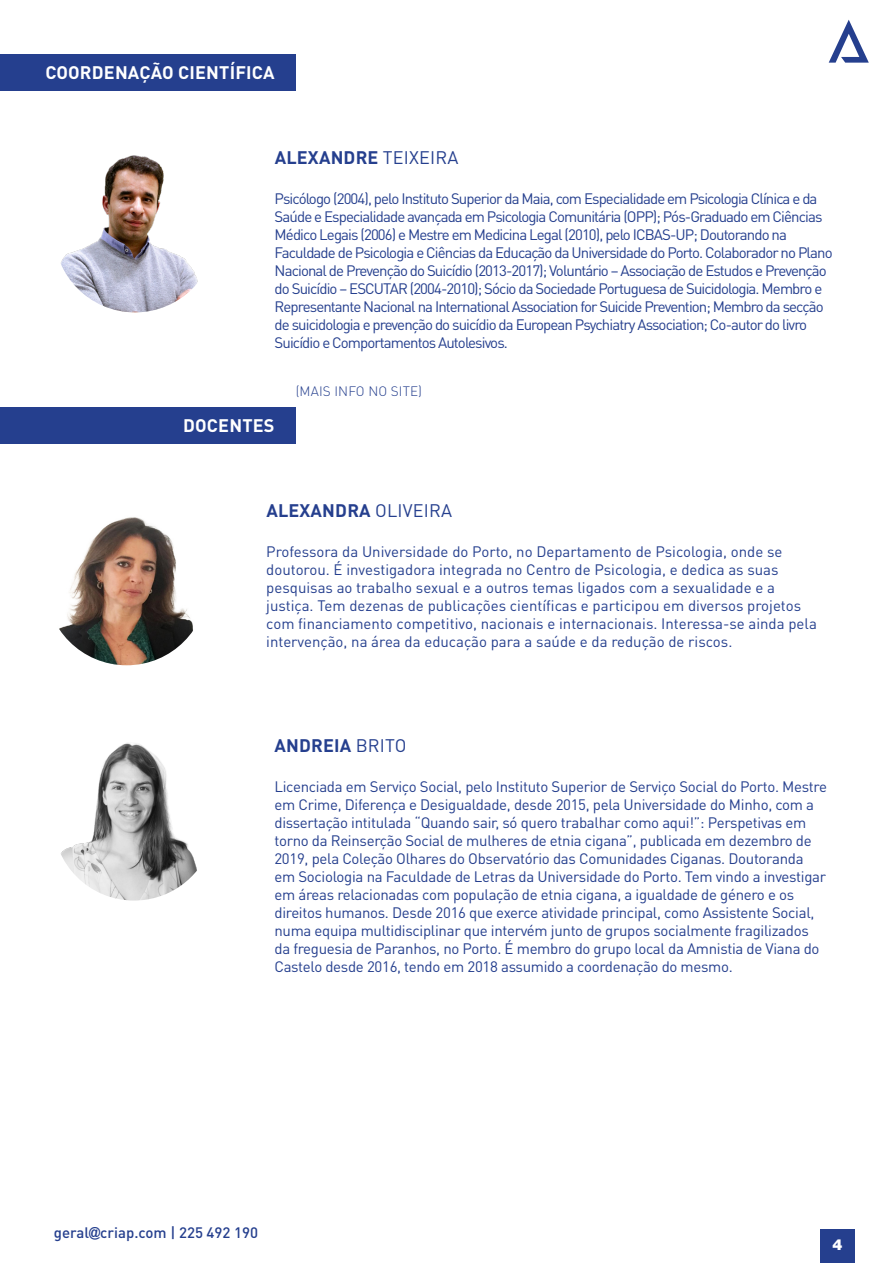
<style>
.page{position:relative;width:893px;height:1263px;background:#fff}
.page>*{position:absolute;margin:0;border:0;box-sizing:border-box;transform-origin:0 0}
.t1{font:700 18px "DIN Pro";letter-spacing:.01em;color:#253f8e}
.t2{font:700 18px "DIN Pro";letter-spacing:.01em;color:#fff}
.t3{font:15px/18px "DIN Pro";letter-spacing:-.02em;color:#253f8e}
.t4{font:15px/18px "DIN Pro";letter-spacing:-.06em;color:#253f8e}
.t5{font:15px/18px "DIN Pro";color:#253f8e}
.t6{font:500 15px "DIN Pro";color:#253f8e}
.t7{font:900 15px "Helvetica LT Std";color:#fff}
.t8{font:300 13.5px "DIN Pro";letter-spacing:.01em;color:#253f8e}
.s1{font-weight:400}
.s2{font-family:"Arial";font-weight:900}
</style>
<div class="page">
<div style="left:820px;top:1229px;width:35px;height:34px;background:#253f8e"></div>
<svg style="left:829px;top:20px;width:40px;height:43px"></svg>
<img style="left:54px;top:150px;width:162px;height:162px;border-radius:81px">
<img style="left:61px;top:743px;width:136px;height:157px">
<div style="left:0;top:54px;width:296px;height:37px;background:#253f8e"></div>
<div style="left:0;top:407px;width:296px;height:36px;background:#253f8e"></div>
<img style="left:46px;top:503px;width:162px;height:162px;border-radius:81px">
<p class="t2" style="left:46px;top:60px;width:230px">COORDENAÇÃO CIENTÍFICA</p>
<p class="t1" style="left:275px;top:145px;width:185px">ALEXANDRE <span class="s1">TEIXEIRA</span></p>
<p class="t4" style="left:275px;top:189px;width:559px">Psicólogo (2004), pelo Instituto Superior da Maia, com Especialidade em Psicologia Clínica e da Saúde e Especialidade avançada em Psicologia Comunitária (OPP); Pós-Graduado em Ciências Médico Legais (2006) e Mestre em Medicina Legal (2010), pelo ICBAS-UP; Doutorando na Faculdade de Psicologia e Ciências da Educação da Universidade do Porto. Colaborador no Plano Nacional de Prevenção do Suicídio (2013-2017); Voluntário – Associação de Estudos e Prevenção do Suicídio – ESCUTAR (2004-2010); Sócio da Sociedade Portuguesa de Suicidologia. Membro e Representante Nacional na International Association for Suicide Prevention; Membro da secção de suicidologia e prevenção do suicídio da European Psychiatry Association; Co-autor do livro Suicídio e Comportamentos Autolesivos.</p>
<p class="t2" style="left:183px;top:413px;width:93px">DOCENTES</p>
<p class="t8" style="left:296px;top:382px;width:128px">(MAIS INFO NO SITE)</p>
<p class="t1" style="left:266px;top:498px;width:187px">ALEXANDRA <span class="s1">OLIVEIRA</span></p>
<p class="t5" style="left:266px;top:542px;width:552px">Professora da Universidade do Porto, no Departamento de Psicologia, onde se doutorou. É investigadora integrada no Centro de Psicologia, e dedica as suas pesquisas ao trabalho sexual e a outros temas ligados com a sexualidade e a justiça. Tem dezenas de publicações científicas e participou em diversos projetos com financiamento competitivo, nacionais e internacionais. Interessa-se ainda pela intervenção, na área da educação para a saúde e da redução de riscos.</p>
<p class="t1" style="left:275px;top:733px;width:134px">ANDREIA <span class="s1">BRITO</span></p>
<p class="t3" style="left:274px;top:777px;width:554px">Licenciada em Serviço Social, pelo Instituto Superior de Serviço Social do Porto. Mestre em Crime, Diferença e Desigualdade, desde 2015, pela Universidade do Minho, com a dissertação intitulada “Quando sair, só quero trabalhar como aqui!”: Perspetivas em torno da Reinserção Social de mulheres de etnia cigana”, publicada em dezembro de 2019, pela Coleção Olhares do Observatório das Comunidades Ciganas. Doutoranda em Sociologia na Faculdade de Letras da Universidade do Porto. Tem vindo a investigar em áreas relacionadas com população de etnia cigana, a igualdade de género e os direitos humanos. Desde 2016 que exerce atividade principal, como Assistente Social, numa equipa multidisciplinar que intervém junto de grupos socialmente fragilizados da freguesia de Paranhos, no Porto. É membro do grupo local da Amnistia de Viana do Castelo desde 2016, tendo em 2018 assumido a coordenação do mesmo.</p>
<p class="t6" style="left:54px;top:1222px;width:206px">geral<span class="s2">@</span>criap.com | 225 492 190</p>
<p class="t7" style="left:832px;top:1235px;width:12px">4</p>
</div>
